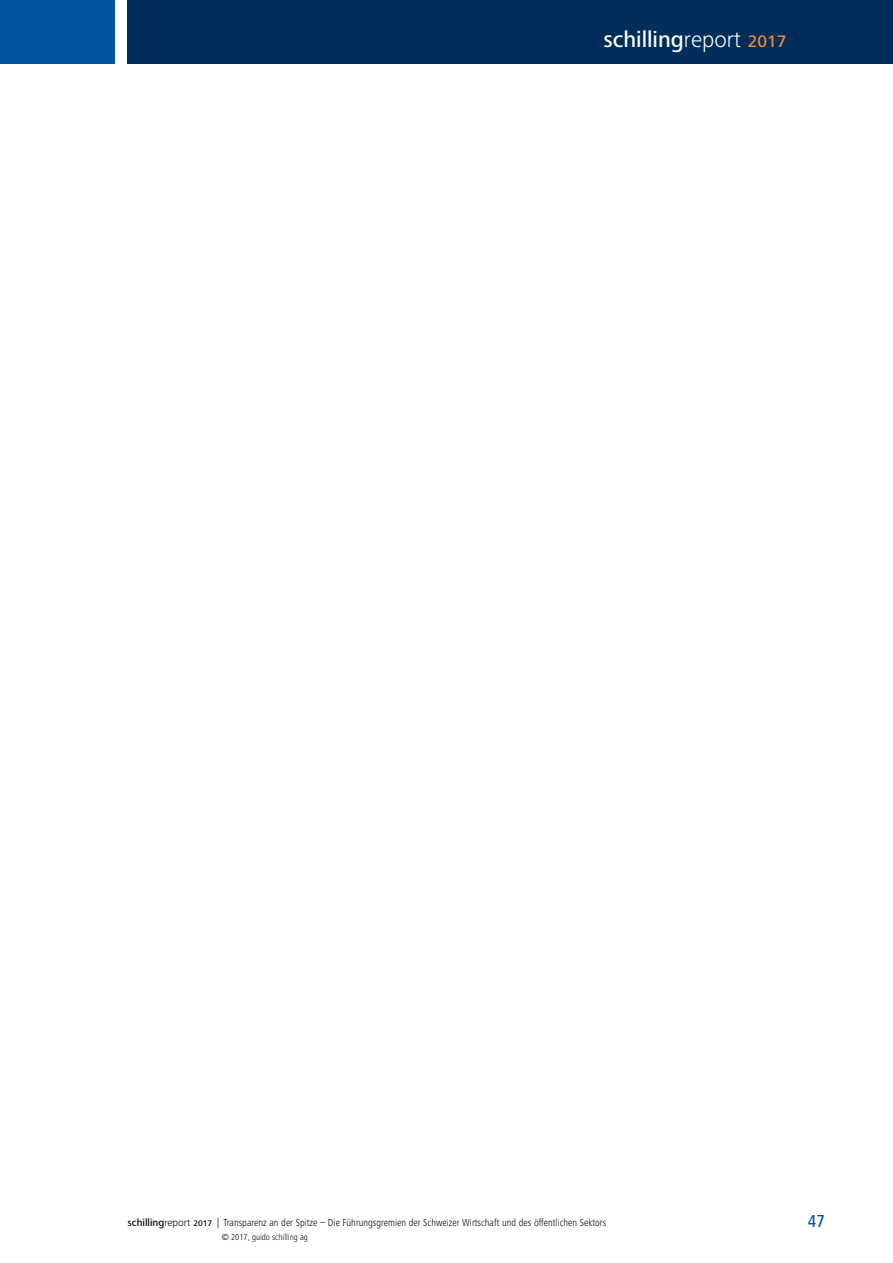
<style>
.page{position:relative;width:893px;height:1263px;background:#fff}
.page>*{position:absolute;margin:0;border:0;box-sizing:border-box;transform-origin:0 0}
.t1{font:500 22.95px "Frutiger Next Pro";color:#fff}
.t2{font:500 condensed 18px "Frutiger Next Pro";color:#004d9d}
.t3{font:300 condensed 10.5px "Frutiger Next Pro";color:#000}
.t4{font:300 condensed 9px "Frutiger Next Pro";color:#000}
.s1{font-weight:300}
.s2{font-size:17.25px;color:#f18a3d}
.s3{font-weight:500;font-stretch:normal}
.s4{font-stretch:normal}
.s5{font-weight:500;font-stretch:normal;font-size:8.4px}
</style>
<div class="page">
<div style="left:0;top:0;width:115px;height:64px;background:#0053a1"></div>
<div style="left:128px;top:0;width:765px;height:64px;background:#002d59"></div>
<h1 class="t1" style="left:603px;top:27px;width:185px">schilling<span class="s1">report</span> <span class="s2">2017</span></h1>
<p class="t3" style="left:128px;top:1216px;width:480px"><span class="s3">schilling</span><span class="s4">report</span> <span class="s5">2017</span> | Transparenz an der Spitze – Die Führungsgremien der Schweizer Wirtschaft und des öffentlichen Sektors</p>
<h2 class="t2" style="left:808px;top:1211px;width:19px">47</h2>
<p class="t4" style="left:222px;top:1232px;width:88px">© 2017, guido schilling ag</p>
</div>
